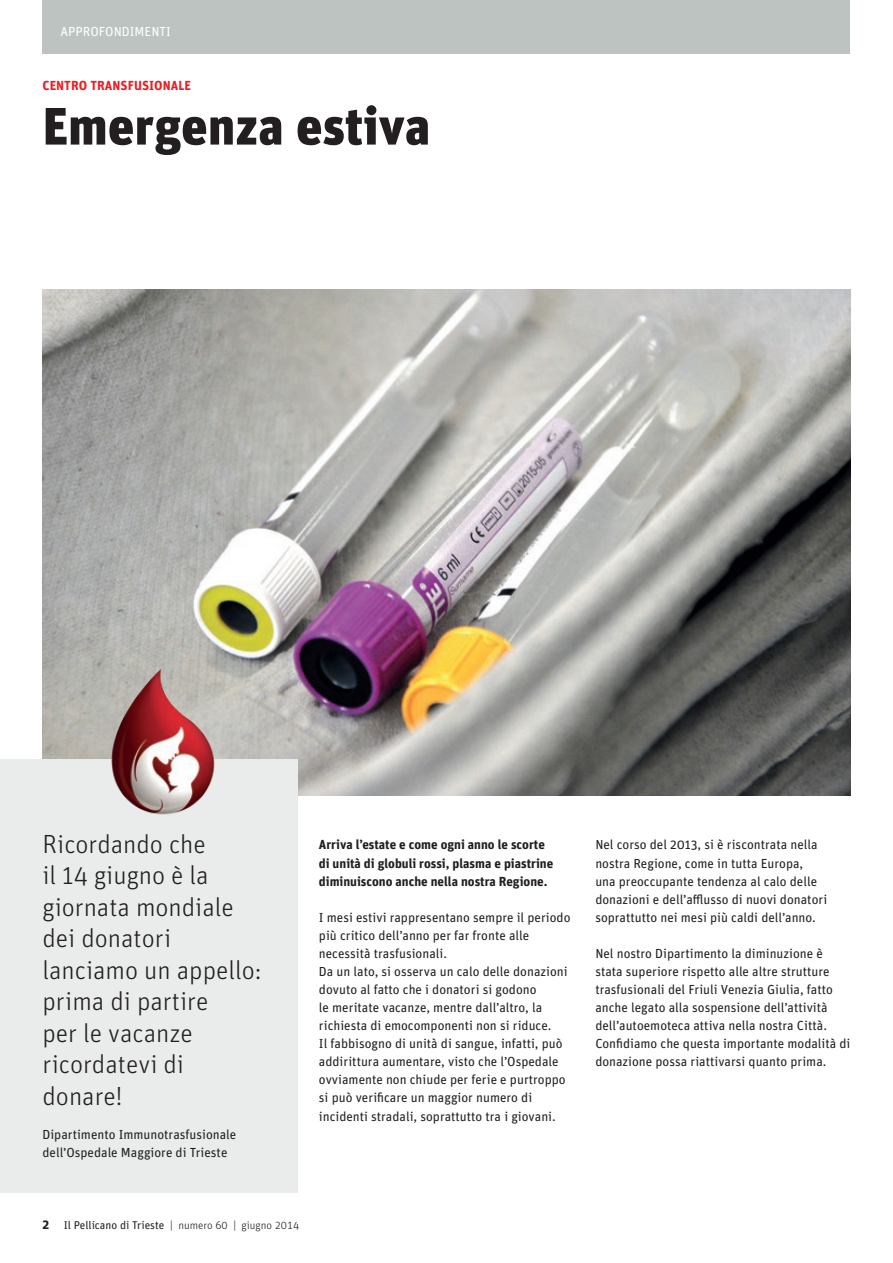
<style>
.page{position:relative;width:893px;height:1263px;background:#fff}
.page>*{position:absolute;margin:0;border:0;box-sizing:border-box;transform-origin:0 0}
.t1{font:52.5px "Unit Black LF";letter-spacing:.005em;color:#231f20}
.t2{font:300 26.25px/31.5px "Unit";color:#231f20}
.t3{font:13.2px/18px "Unit";color:#231f20}
.t4{font:700 13.2px/18px "Unit";color:#231f20}
.t5{font:700 13.2px "Unit";letter-spacing:.005em;color:#ee1d23}
.t6{font:13.2px "Unit";color:#fff}
.t7{font:11.25px "Unit";color:#231f20}
.s1{font-weight:700;font-size:13.2px}
.s2{font-family:"Unit Light TF"}
</style>
<div class="page">
<div style="left:43px;top:0;width:807px;height:54px;background:#bcc3c1"></div>
<img style="left:43px;top:289px;width:807px;height:506px">
<div style="left:0;top:759px;width:298px;height:434px;background:#e9eceb"></div>
<img style="left:111px;top:663px;width:106px;height:152px">
<p class="t6" style="left:61px;top:23px;width:112px">APPROFONDIMENTI</p>
<p class="t5" style="left:43px;top:78px;width:150px">CENTRO TRANSFUSIONALE</p>
<h1 class="t1" style="left:43px;top:94px;width:389px">Emergenza estiva</h1>
<h2 class="t2" style="left:43px;top:827px;width:221px">Ricordando che<br>il 14 giugno è la giornata mondiale dei donatori lanciamo un appello: prima di partire<br>per le vacanze ricordatevi di donare!</h2>
<p class="t3" style="left:43px;top:1125px;width:195px">Dipartimento Immunotrasfusionale dell’Ospedale Maggiore di Trieste</p>
<p class="t4" style="left:319px;top:835px;width:236px">Arriva l’estate e come ogni anno le scorte di unità di globuli rossi, plasma e piastrine diminuiscono anche nella nostra Regione.</p>
<p class="t3" style="left:319px;top:908px;width:253px">I mesi estivi rappresentano sempre il periodo più critico dell’anno per far fronte alle necessità trasfusionali.<br>Da un lato, si osserva un calo delle donazioni dovuto al fatto che i donatori si godono<br>le meritate vacanze, mentre dall’altro, la richiesta di emocomponenti non si riduce.<br>Il fabbisogno di unità di sangue, infatti, può addirittura aumentare, visto che l’Ospedale ovviamente non chiude per ferie e purtroppo si può verificare un maggior numero di incidenti stradali, soprattutto tra i giovani.</p>
<p class="t7" style="left:43px;top:1218px;width:258px"><span class="s1">2</span> Il Pellicano di Trieste <span class="s2">| numero 60 | giugno 2014</span></p>
<p class="t3" style="left:595px;top:836px;width:233px">Nel corso del 2013, si è riscontrata nella nostra Regione, come in tutta Europa,<br>una preoccupante tendenza al calo delle donazioni e dell’afflusso di nuovi donatori soprattutto nei mesi più caldi dell’anno.</p>
<p class="t3" style="left:595px;top:944px;width:257px">Nel nostro Dipartimento la diminuzione è stata superiore rispetto alle altre strutture trasfusionali del Friuli Venezia Giulia, fatto anche legato alla sospensione dell’attività dell’autoemoteca attiva nella nostra Città.<br>Confidiamo che questa importante modalità di donazione possa riattivarsi quanto prima.</p>
</div>
